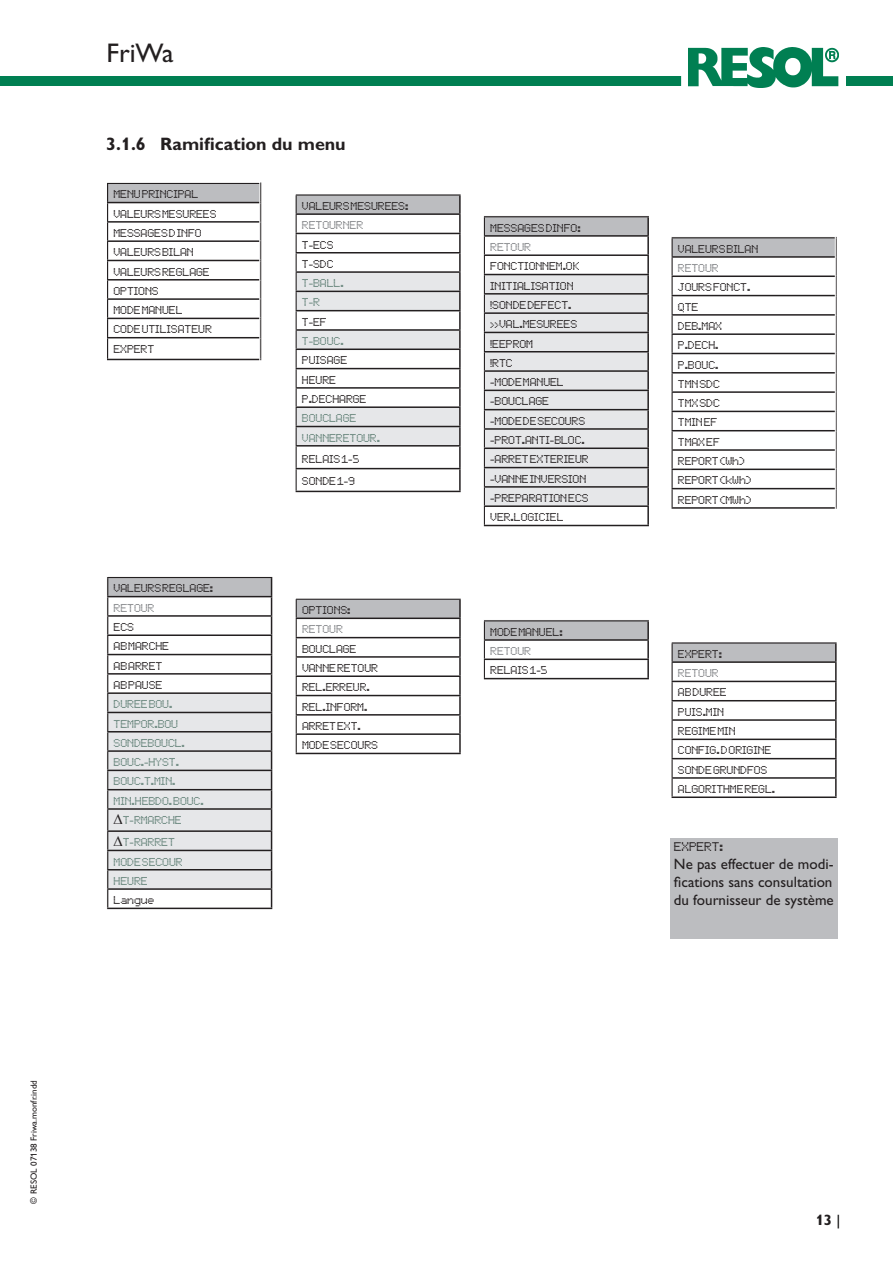
<style>
.page{position:relative;width:893px;height:1263px;background:#fff}
.page>*{position:absolute;margin:0;border:0;box-sizing:border-box;transform-origin:0 0}
.t1{font:27px "Gill Alt One";color:#231f20}
.t2{font:700 18px "Gill Alt One";color:#231f20}
.t3{font:15px/18px "Gill Alt One";color:#231f20;text-align:justify}
.t4{font:15px "Elektra";color:#231f20}
.t5{font:700 15px "Gill Alt One";color:#231f20}
.t6{font:13.5px/19.4px "Elektra";color:#231f20}
.t7{font:13.5px/19.4px "Elektra";color:#638278}
.t8{font:13.5px "Elektra";color:#808285}
.t9{font:9px "Gill Alt One";color:#231f20}
.s1{color:#231f20}
.s2{font-weight:400;color:#000}
</style>
<div class="page">
<div style="left:0;top:76px;width:893px;height:10px;background:#007f52"></div>
<div style="left:682px;top:43px;width:163px;height:49px;background:#fff"></div>
<img style="left:688px;top:48px;width:150px;height:39px">
<svg style="left:297px;top:196px;width:164px;height:249px"></svg>
<hr style="left:295px;top:445px;width:166px;height:2px;background:#231f20">
<hr style="left:459px;top:447px;width:2px;height:21px;background:#231f20">
<hr style="left:295px;top:468px;width:166px;height:1px;background:#231f20">
<hr style="left:459px;top:469px;width:2px;height:22px;background:#231f20">
<hr style="left:295px;top:491px;width:166px;height:1px;background:#231f20">
<div style="left:295px;top:194px;width:172px;height:308px;border:1px solid #fff"></div>
<svg style="left:108px;top:578px;width:164px;height:330px"></svg>
<hr style="left:107px;top:908px;width:165px;height:1px;background:#231f20">
<div style="left:106px;top:576px;width:172px;height:375px;border:1px solid #fff"></div>
<div style="left:296px;top:599px;width:164px;height:19px;background:#bcbdc0"></div>
<hr style="left:295px;top:617px;width:166px;height:2px;background:#231f20">
<hr style="left:295px;top:637px;width:166px;height:1px;background:#231f20">
<hr style="left:295px;top:656px;width:166px;height:2px;background:#231f20">
<hr style="left:295px;top:675px;width:166px;height:2px;background:#231f20">
<hr style="left:295px;top:695px;width:166px;height:1px;background:#231f20">
<hr style="left:295px;top:714px;width:166px;height:2px;background:#231f20">
<hr style="left:295px;top:733px;width:166px;height:2px;background:#231f20">
<svg style="left:459px;top:600px;width:2px;height:153px"></svg>
<hr style="left:295px;top:753px;width:166px;height:1px;background:#231f20">
<div style="left:295px;top:598px;width:172px;height:186px;border:1px solid #fff"></div>
<div style="left:672px;top:643px;width:164px;height:19px;background:#bcbdc0"></div>
<hr style="left:671px;top:661px;width:166px;height:2px;background:#231f20">
<hr style="left:671px;top:681px;width:166px;height:1px;background:#231f20">
<hr style="left:671px;top:700px;width:166px;height:1px;background:#231f20">
<hr style="left:671px;top:719px;width:166px;height:2px;background:#231f20">
<hr style="left:671px;top:739px;width:166px;height:1px;background:#231f20">
<hr style="left:671px;top:758px;width:166px;height:1px;background:#231f20">
<hr style="left:671px;top:777px;width:166px;height:2px;background:#231f20">
<svg style="left:835px;top:644px;width:2px;height:152px"></svg>
<hr style="left:671px;top:796px;width:166px;height:2px;background:#231f20">
<div style="left:671px;top:642px;width:172px;height:219px;border:1px solid #fff"></div>
<svg style="left:485px;top:217px;width:164px;height:308px"></svg>
<hr style="left:483px;top:525px;width:166px;height:1px;background:#231f20">
<div style="left:483px;top:215px;width:172px;height:358px;border:1px solid #fff"></div>
<div style="left:672px;top:238px;width:164px;height:19px;background:#bcbdc0"></div>
<hr style="left:671px;top:237px;width:166px;height:1px;background:#231f20">
<hr style="left:671px;top:256px;width:166px;height:2px;background:#231f20">
<hr style="left:671px;top:275px;width:166px;height:2px;background:#231f20">
<hr style="left:671px;top:295px;width:166px;height:1px;background:#231f20">
<hr style="left:671px;top:314px;width:166px;height:2px;background:#231f20">
<hr style="left:671px;top:333px;width:166px;height:2px;background:#231f20">
<hr style="left:671px;top:353px;width:166px;height:1px;background:#231f20">
<hr style="left:671px;top:372px;width:166px;height:2px;background:#231f20">
<hr style="left:671px;top:391px;width:166px;height:2px;background:#231f20">
<hr style="left:671px;top:411px;width:166px;height:1px;background:#231f20">
<hr style="left:671px;top:430px;width:166px;height:1px;background:#231f20">
<hr style="left:671px;top:449px;width:166px;height:2px;background:#231f20">
<hr style="left:671px;top:469px;width:166px;height:1px;background:#231f20">
<hr style="left:671px;top:488px;width:166px;height:1px;background:#231f20">
<svg style="left:835px;top:238px;width:2px;height:269px"></svg>
<hr style="left:671px;top:507px;width:166px;height:2px;background:#231f20">
<div style="left:671px;top:237px;width:164px;height:332px;border:1px solid #fff"></div>
<div style="left:484px;top:621px;width:164px;height:19px;background:#bcbdc0"></div>
<hr style="left:483px;top:639px;width:166px;height:2px;background:#231f20">
<hr style="left:483px;top:658px;width:166px;height:2px;background:#231f20">
<svg style="left:647px;top:621px;width:2px;height:57px"></svg>
<hr style="left:483px;top:678px;width:166px;height:1px;background:#231f20">
<div style="left:483px;top:619px;width:172px;height:88px;border:1px solid #fff"></div>
<div style="left:670px;top:838px;width:168px;height:101px;background:#bcbdc0"></div>
<hr style="left:107px;top:182px;width:154px;height:2px;background:#231f20">
<svg style="left:108px;top:184px;width:153px;height:175px"></svg>
<hr style="left:107px;top:359px;width:154px;height:1px;background:#231f20">
<div style="left:106px;top:182px;width:154px;height:182px;border:1px solid #fff"></div>
<p class="t9" style="left:29px;top:1203px;width:125px;rotate:-90deg">© RESOL 07138 Friwa.monfr.indd</p>
<h1 class="t1" style="left:106px;top:37px;width:69px">FriWa</h1>
<h2 class="t2" style="left:106px;top:133px;width:241px">3.1.6 Ramification du menu</h2>
<p class="t6" style="left:113px;top:185px;width:105px">MENU PRINCIPAL<br>VALEURS MESUREES<br>MESSAGES D INFO<br>VALEURS BILAN<br>VALEURS REGLAGE<br>OPTIONS<br>MODE MANUEL<br>CODE UTILISATEUR<br>EXPERT</p>
<p class="t6" style="left:302px;top:196px;width:108px">VALEURS MESUREES:</p>
<p class="t8" style="left:302px;top:219px;width:63px">RETOURNER</p>
<p class="t6" style="left:302px;top:235px;width:33px">T-ECS<br>T-SDC</p>
<p class="t7" style="left:302px;top:273px;width:43px">T-BALL.<br>T-R</p>
<p class="t6" style="left:302px;top:312px;width:26px">T-EF</p>
<p class="t7" style="left:302px;top:331px;width:43px">T-BOUC.</p>
<p class="t6" style="left:302px;top:351px;width:66px">PUISAGE<br>HEURE<br>P.DECHARGE</p>
<p class="t7" style="left:302px;top:409px;width:80px">BOUCLAGE<br>VANNERETOUR.</p>
<p class="t6" style="left:302px;top:447px;width:59px;line-height:22.8px">RELAIS 1-5<br>SONDE 1-9</p>
<p class="t6" style="left:490px;top:218px;width:92px">MESSAGES DINFO:</p>
<p class="t8" style="left:490px;top:241px;width:42px">RETOUR</p>
<p class="t6" style="left:490px;top:257px;width:100px">FONCTIONNEM.OK<br>INITIALISATION !SONDE DEFECT. &gt;&gt;VAL.MESUREES !EEPROM<br>!RTC<br>-MODE MANUEL -BOUCLAGE<br>-MODE DE SECOURS -PROT.ANTI-BLOC. -ARRET EXTERIEUR -VANNE INVERSION -PREPARATION ECS<br>VER.LOGICIEL</p>
<p class="t6" style="left:678px;top:239px;width:82px">VALEURS BILAN</p>
<p class="t8" style="left:678px;top:262px;width:42px">RETOUR</p>
<p class="t6" style="left:678px;top:278px;width:75px">JOURS FONCT.<br>QTE<br>DEB.MAX<br>P.DECH.<br>P.BOUC.<br>TMN SDC<br>TMX SDC<br>TMIN EF<br>TMAX EF<br>REPORT (Wh)<br>REPORT (kWh)<br>REPORT (MWh)</p>
<p class="t6" style="left:114px;top:579px;width:101px">VALEURS REGLAGE:</p>
<p class="t8" style="left:114px;top:601px;width:42px">RETOUR</p>
<p class="t6" style="left:114px;top:617px;width:57px">ECS<br>AB MARCHE<br>AB ARRET<br>AB PAUSE</p>
<p class="t7" style="left:114px;top:694px;width:92px">DUREE BOU.<br>TEMPOR.BOU<br>SONDEBOUCL.<br>BOUC.-HYST.<br>BOUC.T.MIN.<br>MIN.HEBDO. BOUC. <span class="s1">∆</span>T-RMARCHE</p>
<p class="t7" style="left:114px;top:832px;width:71px"><span class="s1">∆</span>T-RARRET<br>MODE SECOUR<br>HEURE</p>
<p class="t6" style="left:114px;top:890px;width:42px">Langue</p>
<p class="t6" style="left:302px;top:600px;width:50px">OPTIONS:</p>
<p class="t8" style="left:302px;top:623px;width:42px">RETOUR</p>
<p class="t6" style="left:302px;top:639px;width:77px">BOUCLAGE<br>VANNE RETOUR<br>REL.ERREUR.<br>REL.INFORM.<br>ARRET EXT.<br>MODE SECOURS</p>
<p class="t6" style="left:678px;top:644px;width:46px">EXPERT:</p>
<p class="t6" style="left:490px;top:622px;width:74px">MODE MANUEL:</p>
<p class="t8" style="left:490px;top:645px;width:42px">RETOUR</p>
<p class="t6" style="left:490px;top:661px;width:59px">RELAIS 1-5</p>
<p class="t8" style="left:678px;top:667px;width:42px">RETOUR</p>
<p class="t6" style="left:678px;top:683px;width:99px">AB DUREE<br>PUIS.MIN<br>REGIME MIN<br>CONFIG. D ORIGINE<br>SONDE GRUNDFOS<br>ALGORITHME REGL.</p>
<p class="t4" style="left:674px;top:839px;width:50px">EXPERT:</p>
<p class="t3" style="left:674px;top:854px;width:161px">Ne pas effectuer de modi&shy;fications sans consultation du fournisseur de système</p>
<p class="t5" style="left:816px;top:1211px;width:26px">13 <span class="s2">|</span></p>
</div>
